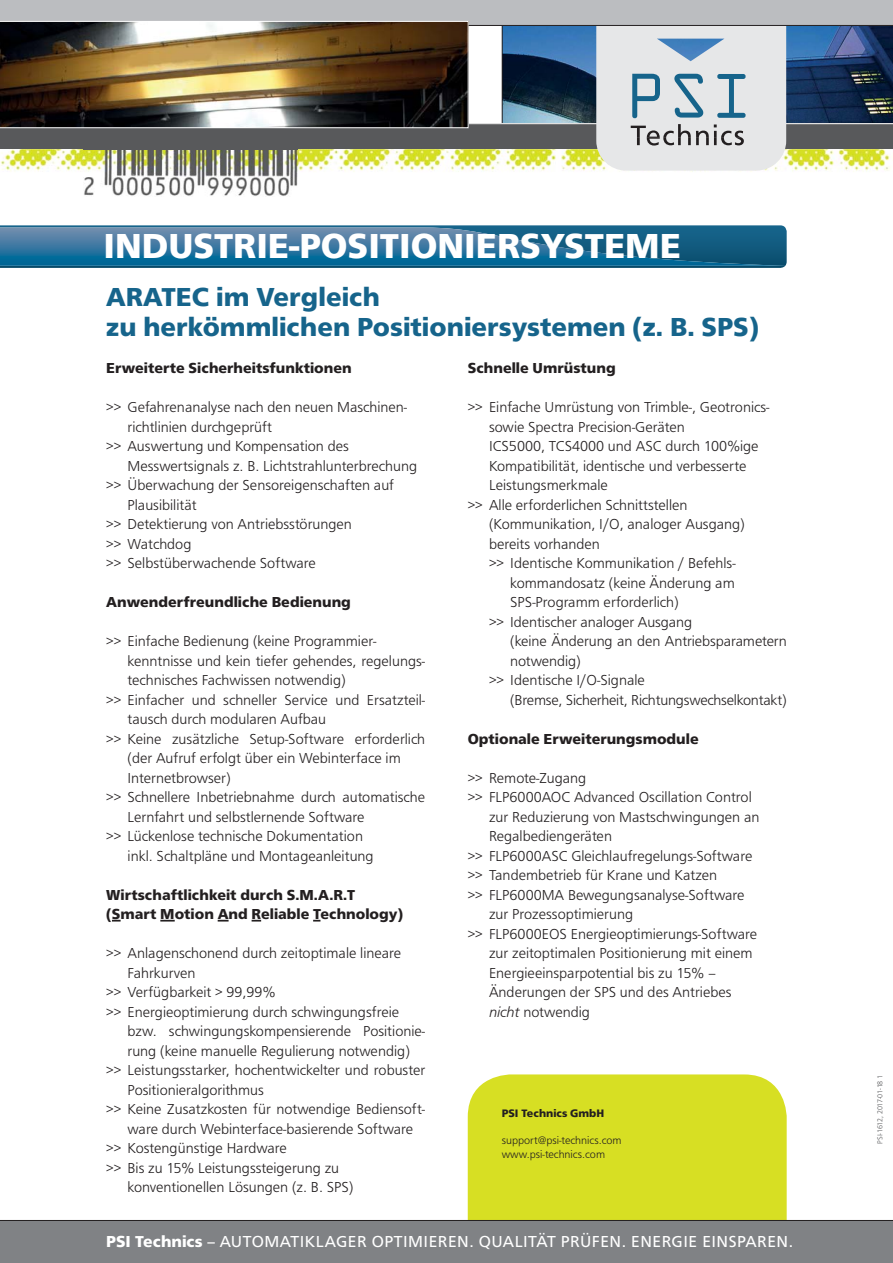
<style>
.page{position:relative;width:893px;height:1263px;background:#fff}
.page>*{position:absolute;margin:0;border:0;box-sizing:border-box;transform-origin:0 0}
.t1{font:700 36px "Frutus T";color:#fff}
.t2{font:700 27px/30px "Frutus T";color:#16648b}
.t3{font:16.5px "Frutus T";letter-spacing:.03em;color:#fff}
.t4{font:300 15px "Frutus T";color:#231f20}
.t5{font:700 15px/19.5px "Frutus T";color:#231f20}
.t6{font:300 11.25px/13.5px "Frutus T";color:#231f20}
.t7{font:700 11.25px "Frutus T";color:#231f20}
.t8{font:300 7.5px "Frutus T";letter-spacing:-.05em;color:#58595b}
.s1{font-style:italic}
.s2{font-weight:700}
</style>
<div class="page">
<svg style="left:0;top:225px;width:787px;height:43px"></svg>
<img style="left:0;top:227px;width:785px;height:39px">
<div style="left:468px;top:1074px;width:319px;height:146px;background:#d7df23"></div>
<img style="left:0;top:149px;width:854px;height:23px">
<div style="left:0;top:124px;width:893px;height:25px;background:#58595b"></div>
<div style="left:0;top:0;width:893px;height:26px;background:#bbbdc0"></div>
<img style="left:0;top:21px;width:469px;height:107px">
<img style="left:84px;top:149px;width:214px;height:47px">
<svg style="left:502px;top:26px;width:391px;height:145px"></svg>
<hr style="left:469px;top:25px;width:424px;height:1px;background:#231f20">
<div style="left:0;top:1220px;width:893px;height:43px;background:#808285"></div>
<hr style="left:0;top:1220px;width:893px;height:1px;background:#231f20">
<svg style="left:160px;top:920px;width:15px;height:1px"></svg>
<h1 class="t1" style="left:104px;top:230px;width:579px">INDUSTRIE-POSITIONIERSYSTEME</h1>
<h2 class="t2" style="left:106px;top:283px;width:654px">ARATEC im Vergleich<br>zu herkömmlichen Positioniersystemen (z. B. SPS)</h2>
<p class="t5" style="left:106px;top:359px;width:247px">Erweiterte Sicherheitsfunktionen</p>
<p class="t4" style="left:106px;top:399px;width:302px">&gt;&gt; Gefahrenanalyse nach den neuen Maschinen-</p>
<p class="t4" style="left:128px;top:419px;width:146px">richtlinien durchgeprüft</p>
<p class="t4" style="left:106px;top:438px;width:244px">&gt;&gt; Auswertung und Kompensation des</p>
<p class="t4" style="left:128px;top:458px;width:291px">Messwertsignals z. B. Lichtstrahlunterbrechung</p>
<p class="t4" style="left:106px;top:477px;width:289px">&gt;&gt; Überwachung der Sensoreigenschaften auf</p>
<p class="t4" style="left:128px;top:497px;width:71px">Plausibilität</p>
<p class="t4" style="left:106px;top:516px;width:247px">&gt;&gt; Detektierung von Antriebsstörungen</p>
<p class="t4" style="left:106px;top:536px;width:87px">&gt;&gt; Watchdog</p>
<p class="t4" style="left:106px;top:555px;width:211px">&gt;&gt; Selbstüberwachende Software</p>
<p class="t5" style="left:106px;top:593px;width:246px">Anwenderfreundliche Bedienung</p>
<p class="t4" style="left:106px;top:633px;width:272px">&gt;&gt; Einfache Bedienung (keine Programmier-</p>
<p class="t4" style="left:128px;top:653px;width:299px">kenntnisse und kein tiefer gehendes, regelungs-</p>
<p class="t4" style="left:128px;top:672px;width:220px">technisches Fachwissen notwendig)</p>
<p class="t4" style="left:106px;top:692px;width:320px">&gt;&gt; Einfacher und schneller Service und Ersatzteil-</p>
<p class="t4" style="left:128px;top:711px;width:200px">tausch durch modularen Aufbau</p>
<p class="t4" style="left:106px;top:731px;width:320px">&gt;&gt; Keine zusätzliche Setup-Software erforderlich</p>
<p class="t4" style="left:128px;top:750px;width:275px">(der Aufruf erfolgt über ein Webinterface im</p>
<p class="t4" style="left:128px;top:770px;width:105px">Internetbrowser)</p>
<p class="t4" style="left:106px;top:789px;width:320px">&gt;&gt; Schnellere Inbetriebnahme durch automatische</p>
<p class="t4" style="left:128px;top:809px;width:238px">Lernfahrt und selbstlernende Software</p>
<p class="t4" style="left:106px;top:828px;width:258px">&gt;&gt; Lückenlose technische Dokumentation</p>
<p class="t4" style="left:128px;top:848px;width:248px">inkl. Schaltpläne und Montageanleitung</p>
<p class="t5" style="left:106px;top:886px;width:298px">Wirtschaftlichkeit durch S.M.A.R.T (Smart Motion And Reliable Technology)</p>
<p class="t4" style="left:106px;top:945px;width:296px">&gt;&gt; Anlagenschonend durch zeitoptimale lineare</p>
<p class="t4" style="left:128px;top:965px;width:69px">Fahrkurven</p>
<p class="t4" style="left:106px;top:984px;width:171px">&gt;&gt; Verfügbarkeit &gt; 99,99%</p>
<p class="t4" style="left:106px;top:1004px;width:294px">&gt;&gt; Energieoptimierung durch schwingungsfreie</p>
<p class="t4" style="left:128px;top:1023px;width:299px">bzw. schwingungskompensierende Positionie-</p>
<p class="t4" style="left:128px;top:1043px;width:284px">rung (keine manuelle Regulierung notwendig)</p>
<p class="t4" style="left:106px;top:1062px;width:320px">&gt;&gt; Leistungsstarker, hochentwickelter und robuster</p>
<p class="t4" style="left:128px;top:1082px;width:138px">Positionieralgorithmus</p>
<p class="t4" style="left:106px;top:1101px;width:320px">&gt;&gt; Keine Zusatzkosten für notwendige Bediensoft-</p>
<p class="t4" style="left:128px;top:1121px;width:287px">ware durch Webinterface-basierende Software</p>
<p class="t4" style="left:106px;top:1140px;width:182px">&gt;&gt; Kostengünstige Hardware</p>
<p class="t4" style="left:106px;top:1160px;width:234px">&gt;&gt; Bis zu 15% Leistungssteigerung zu</p>
<p class="t4" style="left:128px;top:1179px;width:227px">konventionellen Lösungen (z. B. SPS)</p>
<p class="t5" style="left:468px;top:359px;width:149px">Schnelle Umrüstung</p>
<p class="t4" style="left:468px;top:399px;width:303px">&gt;&gt; Einfache Umrüstung von Trimble-, Geotronics-</p>
<p class="t4" style="left:489px;top:419px;width:197px">sowie Spectra Precision-Geräten</p>
<p class="t4" style="left:489px;top:438px;width:271px">ICS5000, TCS4000 und ASC durch 100%ige</p>
<p class="t4" style="left:489px;top:458px;width:259px">Kompatibilität, identische und verbesserte</p>
<p class="t4" style="left:489px;top:477px;width:120px">Leistungsmerkmale</p>
<p class="t4" style="left:468px;top:497px;width:221px">&gt;&gt; Alle erforderlichen Schnittstellen</p>
<p class="t4" style="left:489px;top:516px;width:257px">(Kommunikation, I/O, analoger Ausgang)</p>
<p class="t4" style="left:489px;top:536px;width:112px">bereits vorhanden</p>
<p class="t4" style="left:489px;top:555px;width:248px">&gt;&gt; Identische Kommunikation / Befehls-</p>
<p class="t4" style="left:510px;top:575px;width:226px">kommandosatz (keine Änderung am</p>
<p class="t4" style="left:510px;top:594px;width:170px">SPS-Programm erforderlich)</p>
<p class="t4" style="left:489px;top:614px;width:205px">&gt;&gt; Identischer analoger Ausgang</p>
<p class="t4" style="left:510px;top:633px;width:278px">(keine Änderung an den Antriebsparametern</p>
<p class="t4" style="left:510px;top:653px;width:72px">notwendig)</p>
<p class="t4" style="left:489px;top:672px;width:157px">&gt;&gt; Identische I/O-Signale</p>
<p class="t4" style="left:510px;top:692px;width:278px">(Bremse, Sicherheit, Richtungswechselkontakt)</p>
<p class="t5" style="left:468px;top:730px;width:232px">Optionale Erweiterungsmodule</p>
<p class="t4" style="left:468px;top:770px;width:120px">&gt;&gt; Remote-Zugang</p>
<p class="t4" style="left:468px;top:789px;width:286px">&gt;&gt; FLP6000AOC Advanced Oscillation Control</p>
<p class="t4" style="left:489px;top:809px;width:272px">zur Reduzierung von Mastschwingungen an</p>
<p class="t4" style="left:489px;top:828px;width:124px">Regalbediengeräten</p>
<p class="t4" style="left:468px;top:848px;width:286px">&gt;&gt; FLP6000ASC Gleichlaufregelungs-Software</p>
<p class="t4" style="left:468px;top:867px;width:251px">&gt;&gt; Tandembetrieb für Krane und Katzen</p>
<p class="t4" style="left:468px;top:887px;width:278px">&gt;&gt; FLP6000MA Bewegungsanalyse-Software</p>
<p class="t4" style="left:489px;top:906px;width:146px">zur Prozessoptimierung</p>
<p class="t4" style="left:468px;top:926px;width:291px">&gt;&gt; FLP6000EOS Energieoptimierungs-Software</p>
<p class="t4" style="left:489px;top:945px;width:265px">zur zeitoptimalen Positionierung mit einem</p>
<p class="t4" style="left:489px;top:965px;width:229px">Energieeinsparpotential bis zu 15% –</p>
<p class="t4" style="left:489px;top:984px;width:244px">Änderungen der SPS und des Antriebes</p>
<p class="t4" style="left:489px;top:1004px;width:103px"><span class="s1">nicht</span> notwendig</p>
<p class="t7" style="left:502px;top:1108px;width:104px">PSI Technics GmbH</p>
<p class="t6" style="left:502px;top:1134px;width:121px">support@psi-technics.com www.psi-technics.com</p>
<p class="t3" style="left:106px;top:1233px;width:688px"><span class="s2">PSI Technics</span> – AUTOMATIKLAGER OPTIMIEREN. QUALITÄT PRÜFEN. ENERGIE EINSPAREN.</p>
<p class="t8" style="left:876px;top:1144px;width:71px;rotate:-90deg">PSI-1612, 2017-01-18 1</p>
</div>
